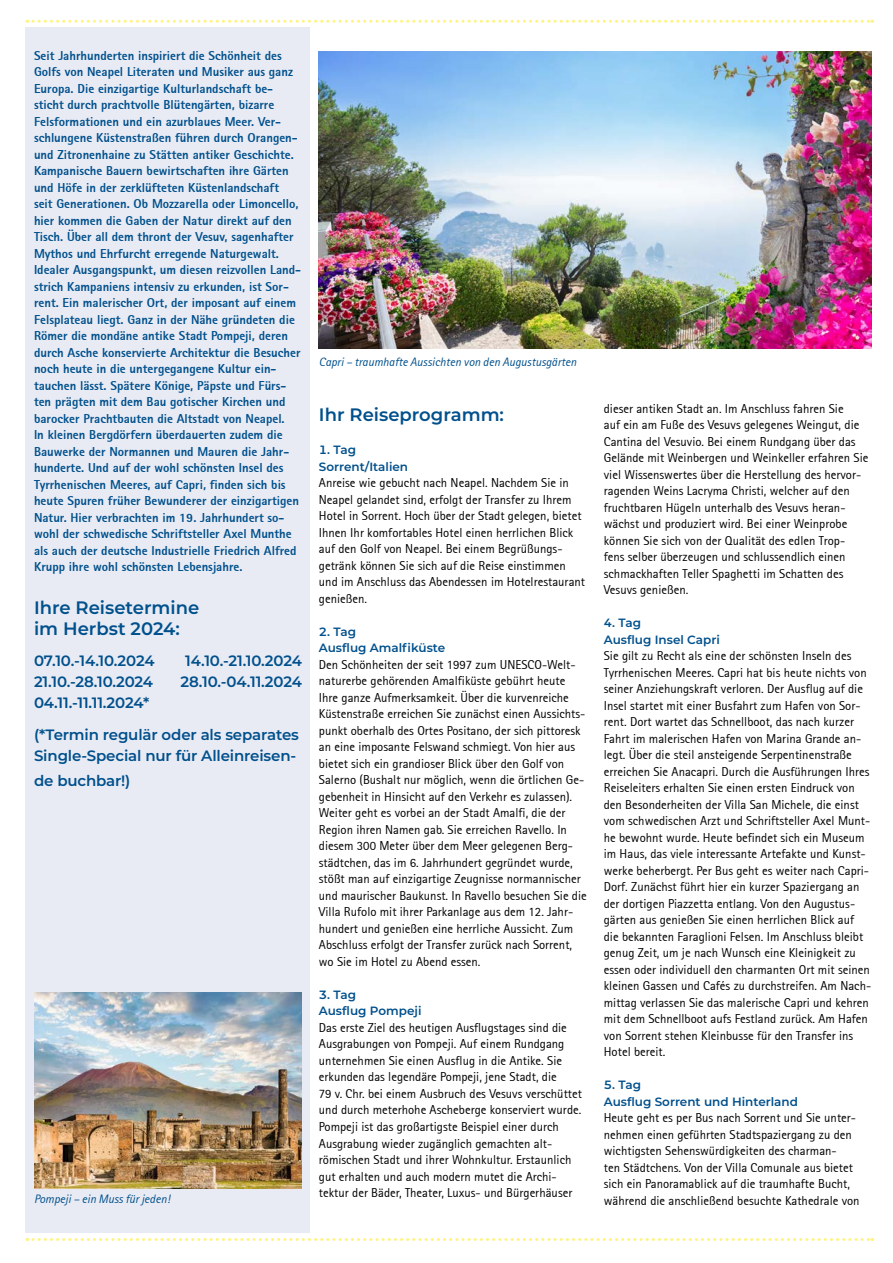
<style>
.page{position:relative;width:893px;height:1263px;background:#fff}
.page>*{position:absolute;margin:0;border:0;box-sizing:border-box;transform-origin:0 0}
.t1{font:600 18px/21px "Montserrat";color:#00508c}
.t2{font:600 15px/31.7px "Montserrat";letter-spacing:-.01em;color:#00508c}
.t3{font:12.75px/16.5px "Rotis Sans Serif";color:#000}
.t4{font:800 12.75px/16.5px "Rotis Sans Serif";color:#00508c}
.t5{font:600 12px/16.5px "Montserrat";color:#00508c}
.t6{font:italic 12px "Rotis Sans Serif";color:#00508c}
</style>
<div class="page">
<div style="left:26px;top:28px;width:284px;height:1205px;background:#e9ebf4"></div>
<svg style="left:27px;top:20px;width:846px;height:3px"></svg>
<svg style="left:27px;top:1238px;width:846px;height:3px"></svg>
<img style="left:319px;top:51px;width:553px;height:298px">
<img style="left:34px;top:993px;width:268px;height:196px">
<p class="t4" style="left:34px;top:47px;width:268px">Seit Jahrhunderten inspiriert die Schönheit des Golfs von Neapel Literaten und Musiker aus ganz Europa. Die einzigartige Kulturlandschaft be&shy;sticht durch prachtvolle Blütengärten, bizarre Felsformationen und ein azurblaues Meer. Ver&shy;schlungene Küstenstraßen führen durch Orangen&shy;und Zitronenhaine zu Stätten antiker Geschichte.<br>Kampanische Bauern bewirtschaften ihre Gärten und Höfe in der zerklüfteten Küstenlandschaft<br>seit Generationen. Ob Mozzarella oder Limoncello, hier kommen die Gaben der Natur direkt auf den Tisch. Über all dem thront der Vesuv, sagenhafter Mythos und Ehrfurcht erregende Naturgewalt.<br>Idealer Ausgangspunkt, um diesen reizvollen Land&shy;strich Kampaniens intensiv zu erkunden, ist Sor&shy;rent. Ein malerischer Ort, der imposant auf einem Felsplateau liegt. Ganz in der Nähe gründeten die Römer die mondäne antike Stadt Pompeji, deren durch Asche konservierte Architektur die Besucher noch heute in die untergegangene Kultur ein&shy;tauchen lässt. Spätere Könige, Päpste und Fürs&shy;ten prägten mit dem Bau gotischer Kirchen und barocker Prachtbauten die Altstadt von Neapel.<br>In kleinen Bergdörfern überdauerten zudem die Bauwerke der Normannen und Mauren die Jahr&shy;hunderte. Und auf der wohl schönsten Insel des Tyrrhenischen Meeres, auf Capri, finden sich bis heute Spuren früher Bewunderer der einzigartigen Natur. Hier verbrachten im 19. Jahrhundert so&shy;wohl der schwedische Schriftsteller Axel Munthe als auch der deutsche Industrielle Friedrich Alfred Krupp ihre wohl schönsten Lebensjahre.</p>
<h1 class="t1" style="left:34px;top:596px;width:167px">Ihre Reisetermine im Herbst 2024:</h1>
<p class="t2" style="left:34px;top:644px;width:122px">07.10.-14.10.2024</p>
<p class="t2" style="left:185px;top:644px;width:118px">14.10.-21.10.2024</p>
<p class="t2" style="left:34px;top:665px;width:121px">21.10.-28.10.2024</p>
<p class="t2" style="left:181px;top:665px;width:123px">28.10.-04.11.2024</p>
<p class="t2" style="left:34px;top:686px;width:266px">04.11.-11.11.2024*<br>(*Termin regulär oder als separates</p>
<p class="t2" style="left:34px;top:742px;width:264px;line-height:25.5px">Single-Special nur für Alleinreisen&shy;de buchbar!)</p>
<p class="t6" style="left:34px;top:1191px;width:137px">Pompeji – ein Muss für jeden!</p>
<p class="t6" style="left:319px;top:354px;width:259px">Capri – traumhafte Aussichten von den Augustusgärten</p>
<h1 class="t1" style="left:319px;top:404px;width:187px">Ihr Reiseprogramm:</h1>
<p class="t5" style="left:319px;top:441px;width:91px">1. Tag<br>Sorrent/Italien</p>
<p class="t3" style="left:319px;top:475px;width:268px">Anreise wie gebucht nach Neapel. Nachdem Sie in Neapel gelandet sind, erfolgt der Transfer zu Ihrem Hotel in Sorrent. Hoch über der Stadt gelegen, bietet Ihnen Ihr komfortables Hotel einen herrlichen Blick auf den Golf von Neapel. Bei einem Begrüßungs&shy;getränk können Sie sich auf die Reise einstimmen und im Anschluss das Abendessen im Hotelrestaurant genießen.</p>
<p class="t5" style="left:319px;top:623px;width:128px">2. Tag<br>Ausflug Amalfiküste</p>
<p class="t3" style="left:319px;top:656px;width:269px">Den Schönheiten der seit 1997 zum UNESCO-Welt&shy;naturerbe gehörenden Amalfiküste gebührt heute Ihre ganze Aufmerksamkeit. Über die kurvenreiche Küstenstraße erreichen Sie zunächst einen Aussichts&shy;punkt oberhalb des Ortes Positano, der sich pittoresk an eine imposante Felswand schmiegt. Von hier aus bietet sich ein grandioser Blick über den Golf von Salerno (Bushalt nur möglich, wenn die örtlichen Ge&shy;gebenheit in Hinsicht auf den Verkehr es zulassen).<br>Weiter geht es vorbei an der Stadt Amalfi, die der Region ihren Namen gab. Sie erreichen Ravello. In diesem 300 Meter über dem Meer gelegenen Berg&shy;städtchen, das im 6. Jahrhundert gegründet wurde, stößt man auf einzigartige Zeugnisse normannischer und maurischer Baukunst. In Ravello besuchen Sie die Villa Rufolo mit ihrer Parkanlage aus dem 12. Jahr&shy;hundert und genießen eine herrliche Aussicht. Zum Abschluss erfolgt der Transfer zurück nach Sorrent, wo Sie im Hotel zu Abend essen.</p>
<p class="t5" style="left:319px;top:986px;width:104px">3. Tag<br>Ausflug Pompeji</p>
<p class="t3" style="left:319px;top:1019px;width:265px">Das erste Ziel des heutigen Ausflugstages sind die Ausgrabungen von Pompeji. Auf einem Rundgang unternehmen Sie einen Ausflug in die Antike. Sie erkunden das legendäre Pompeji, jene Stadt, die<br>79 v. Chr. bei einem Ausbruch des Vesuvs verschüttet und durch meterhohe Ascheberge konserviert wurde.<br>Pompeji ist das großartigste Beispiel einer durch Ausgrabung wieder zugänglich gemachten alt&shy;römischen Stadt und ihrer Wohnkultur. Erstaunlich gut erhalten und auch modern mutet die Archi&shy;tektur der Bäder, Theater, Luxus- und Bürgerhäuser</p>
<p class="t3" style="left:604px;top:400px;width:266px">dieser antiken Stadt an. Im Anschluss fahren Sie<br>auf ein am Fuße des Vesuvs gelegenes Weingut, die Cantina del Vesuvio. Bei einem Rundgang über das Gelände mit Weinbergen und Weinkeller erfahren Sie viel Wissenswertes über die Herstellung des hervor&shy;ragenden Weins Lacryma Christi, welcher auf den fruchtbaren Hügeln unterhalb des Vesuvs heran&shy;wächst und produziert wird. Bei einer Weinprobe können Sie sich von der Qualität des edlen Trop&shy;fens selber überzeugen und schlussendlich einen schmackhaften Teller Spaghetti im Schatten des Vesuvs genießen.</p>
<p class="t5" style="left:604px;top:614px;width:118px">4. Tag<br>Ausflug Insel Capri</p>
<p class="t3" style="left:604px;top:648px;width:269px">Sie gilt zu Recht als eine der schönsten Inseln des Tyrrhenischen Meeres. Capri hat bis heute nichts von seiner Anziehungskraft verloren. Der Ausflug auf die Insel startet mit einer Busfahrt zum Hafen von Sor&shy;rent. Dort wartet das Schnellboot, das nach kurzer Fahrt im malerischen Hafen von Marina Grande an&shy;legt. Über die steil ansteigende Serpentinenstraße erreichen Sie Anacapri. Durch die Ausführungen Ihres Reiseleiters erhalten Sie einen ersten Eindruck von den Besonderheiten der Villa San Michele, die einst vom schwedischen Arzt und Schriftsteller Axel Munt&shy;he bewohnt wurde. Heute befindet sich ein Museum im Haus, das viele interessante Artefakte und Kunst&shy;werke beherbergt. Per Bus geht es weiter nach Capri-Dorf. Zunächst führt hier ein kurzer Spaziergang an der dortigen Piazzetta entlang. Von den Augustus&shy;gärten aus genießen Sie einen herrlichen Blick auf die bekannten Faraglioni Felsen. Im Anschluss bleibt genug Zeit, um je nach Wunsch eine Kleinigkeit zu essen oder individuell den charmanten Ort mit seinen kleinen Gassen und Cafés zu durchstreifen. Am Nach&shy;mittag verlassen Sie das malerische Capri und kehren mit dem Schnellboot aufs Festland zurück. Am Hafen von Sorrent stehen Kleinbusse für den Transfer ins Hotel bereit.</p>
<p class="t5" style="left:604px;top:1076px;width:196px">5. Tag<br>Ausflug Sorrent und Hinterland</p>
<p class="t3" style="left:604px;top:1110px;width:257px">Heute geht es per Bus nach Sorrent und Sie unter&shy;nehmen einen geführten Stadtspaziergang zu den wichtigsten Sehenswürdigkeiten des charman-<br>ten Städtchens. Von der Villa Comunale aus bietet sich ein Panoramablick auf die traumhafte Bucht, während die anschließend besuchte Kathedrale von</p>
</div>
